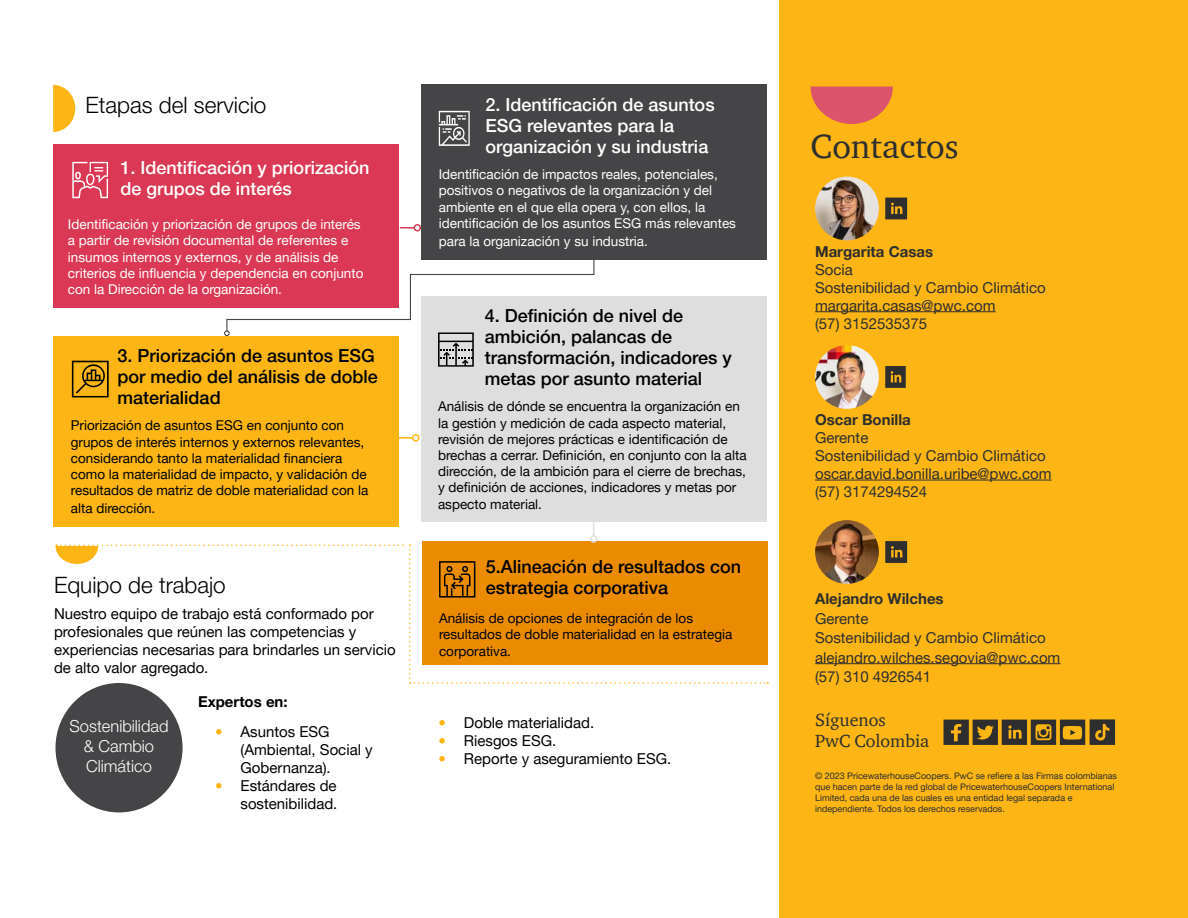
<style>
.page{position:relative;width:1188px;height:918px;background:#fff}
.page>*{position:absolute;margin:0;border:0;box-sizing:border-box;transform-origin:0 0}
.t1{font:34.5px "ITC Charter Com";color:#2e2e2e}
.t2{font:300 22.5px "Helvetica Neue LT Pro";color:#000}
.t3{font:500 18px/21px "Helvetica Neue LT Pro";color:#000}
.t4{font:500 18px/21px "Helvetica Neue LT Pro";color:#fff}
.t5{font:18px/21.6px "ITC Charter Com";color:#2e2e2e}
.t6{font:300 16.5px/19.8px "Helvetica Neue LT Pro";color:#fff;text-align:center}
.t7{font:15px/18px "Helvetica Neue LT Pro";color:#000}
.t8{font:15px/18px "Helvetica Neue LT Pro";color:#2e2e2e}
.t9{font:700 15px "Helvetica Neue LT Pro";color:#2e2e2e}
.t10{font:700 15px "Helvetica Neue LT Pro";color:#000}
.t11{font:13.5px/16.2px "Helvetica Neue LT Pro";color:#000}
.t12{font:13.5px/16.2px "Helvetica Neue LT Pro";color:#fff}
.t13{font:9px/10.8px "Helvetica Neue LT Pro";color:#2e2e2e}
.s1{font-weight:500;color:#fcb514}
</style>
<div class="page">
<svg style="left:53px;top:85px;width:22px;height:47px"></svg>
<div style="left:56px;top:683px;width:127px;height:129px;background:#454547;border-radius:50%"></div>
<div style="left:780px;top:0;width:408px;height:918px;background:#fcb514"></div>
<svg style="left:811px;top:87px;width:82px;height:37px"></svg>
<img style="left:815px;top:345px;width:64px;height:64px;border-radius:32px">
<img style="left:815px;top:520px;width:64px;height:64px;border-radius:32px">
<img style="left:815px;top:177px;width:64px;height:63px;border-radius:32px">
<svg style="left:885px;top:198px;width:22px;height:21px"></svg>
<svg style="left:944px;top:719px;width:171px;height:26px"></svg>
<svg style="left:885px;top:541px;width:22px;height:22px"></svg>
<svg style="left:885px;top:366px;width:21px;height:22px"></svg>
<div style="left:53px;top:144px;width:346px;height:164px;background:#da3854"></div>
<div style="left:422px;top:85px;width:345px;height:175px;background:#454547"></div>
<div style="left:54px;top:336px;width:345px;height:190px;background:#fcb514"></div>
<div style="left:421px;top:296px;width:345px;height:226px;background:#dedede"></div>
<div style="left:422px;top:541px;width:345px;height:123px;background:#eb8c00"></div>
<svg style="left:55px;top:545px;width:713px;height:139px"></svg>
<svg style="left:72px;top:162px;width:36px;height:36px"></svg>
<svg style="left:439px;top:111px;width:31px;height:35px"></svg>
<svg style="left:400px;top:227px;width:14px;height:2px"></svg>
<div style="left:414px;top:224px;width:7px;height:8px;border:2px solid #da3854;border-radius:50%"></div>
<svg style="left:593px;top:522px;width:1px;height:13px"></svg>
<div style="left:590px;top:535px;width:7px;height:8px;border:2px solid #dedede;border-radius:50%"></div>
<svg style="left:399px;top:437px;width:13px;height:2px"></svg>
<div style="left:412px;top:434px;width:8px;height:8px;border:2px solid #fcb514;border-radius:50%"></div>
<svg style="left:72px;top:361px;width:37px;height:36px"></svg>
<svg style="left:224px;top:253px;width:371px;height:114px"></svg>
<hr style="left:815px;top:480px;width:237px;height:1px;background:#2e2e2e">
<hr style="left:815px;top:311px;width:181px;height:1px;background:#2e2e2e">
<hr style="left:815px;top:663px;width:245px;height:1px;background:#2e2e2e">
<h2 class="t2" style="left:86px;top:92px;width:182px">Etapas del servicio</h2>
<h3 class="t4" style="left:121px;top:157px;width:250px">1. Identificación y priorización de grupos de interés</h3>
<p class="t12" style="left:68px;top:216px;width:297px">Identificación y priorización de grupos de interés a partir de revisión documental de referentes e insumos internos y externos, y de análisis de criterios de influencia y dependencia en conjunto con la Dirección de la organización.</p>
<h3 class="t3" style="left:118px;top:345px;width:262px">3. Priorización de asuntos ESG por medio del análisis de doble materialidad</h3>
<p class="t11" style="left:71px;top:417px;width:299px">Priorización de asuntos ESG en conjunto con grupos de interés internos y externos relevantes, considerando tanto la materialidad financiera como la materialidad de impacto, y validación de resultados de matriz de doble materialidad con la</p>
<p class="t11" style="left:71px;top:500px;width:86px">alta dirección.</p>
<h2 class="t2" style="left:54px;top:571px;width:173px">Equipo de trabajo</h2>
<p class="t7" style="left:54px;top:604px;width:343px">Nuestro equipo de trabajo está conformado por profesionales que reúnen las competencias y experiencias necesarias para brindarles un servicio de alto valor agregado.</p>
<p class="t6" style="left:70px;top:716px;width:100px">Sostenibilidad &amp; Cambio<br>Climático</p>
<p class="t10" style="left:198px;top:692px;width:91px">Expertos en:</p>
<p class="t7" style="left:241px;top:722px;width:134px;text-indent:-26px"><span class="s1">•</span> Asuntos ESG (Ambiental, Social y<br>Gobernanza).</p>
<p class="t7" style="left:215px;top:776px;width:124px;text-align:right"><span class="s1">•</span> Estándares de sostenibilidad.</p>
<h3 class="t4" style="left:486px;top:93px;width:231px">2. Identificación de asuntos<br>ESG relevantes para la organización y su industria</h3>
<p class="t12" style="left:439px;top:166px;width:299px">Identificación de impactos reales, potenciales, positivos o negativos de la organización y del ambiente en el que ella opera y, con ellos, la identificación de los asuntos ESG más relevantes</p>
<p class="t12" style="left:439px;top:232px;width:211px">para la organización y su industria.</p>
<h3 class="t3" style="left:485px;top:305px;width:249px">4. Definición de nivel de ambición, palancas de transformación, indicadores y metas por asunto material</h3>
<p class="t11" style="left:438px;top:398px;width:310px">Análisis de dónde se encuentra la organización en la gestión y medición de cada aspecto material, revisión de mejores prácticas e identificación de brechas a cerrar. Definición, en conjunto con la alta dirección, de la ambición para el cierre de brechas, y definición de acciones, indicadores y metas por aspecto material.</p>
<h3 class="t3" style="left:486px;top:556px;width:257px">5.Alineación de resultados con estrategia corporativa</h3>
<p class="t11" style="left:439px;top:610px;width:295px">Análisis de opciones de integración de los resultados de doble materialidad en la estrategia corporativa.</p>
<p class="t7" style="left:438px;top:713px;width:157px"><span class="s1">•</span> Doble materialidad.</p>
<p class="t7" style="left:438px;top:731px;width:120px"><span class="s1">•</span> Riesgos ESG.</p>
<p class="t7" style="left:438px;top:749px;width:235px"><span class="s1">•</span> Reporte y aseguramiento ESG.</p>
<h1 class="t1" style="left:811px;top:125px;width:150px">Contactos</h1>
<p class="t9" style="left:815px;top:242px;width:120px">Margarita Casas</p>
<p class="t8" style="left:815px;top:260px;width:232px">Socia<br>Sostenibilidad y Cambio Climático margarita.casas@pwc.com<br>(57) 3152535375</p>
<p class="t9" style="left:815px;top:410px;width:97px">Oscar Bonilla</p>
<p class="t8" style="left:815px;top:428px;width:238px">Gerente<br>Sostenibilidad y Cambio Climático oscar.david.bonilla.uribe@pwc.com (57) 3174294524</p>
<p class="t9" style="left:815px;top:589px;width:130px">Alejandro Wilches</p>
<p class="t8" style="left:815px;top:608px;width:247px;line-height:19.5px">Gerente<br>Sostenibilidad y Cambio Climático alejandro.wilches.segovia@pwc.com (57) 310 4926541</p>
<h3 class="t5" style="left:815px;top:709px;width:116px">Síguenos<br>PwC Colombia</h3>
<p class="t13" style="left:815px;top:770px;width:304px">© 2023 PricewaterhouseCoopers. PwC se refiere a las Firmas colombianas que hacen parte de la red global de PricewaterhouseCoopers International Limited, cada una de las cuales es una entidad legal separada e independiente. Todos los derechos reservados.</p>
</div>
